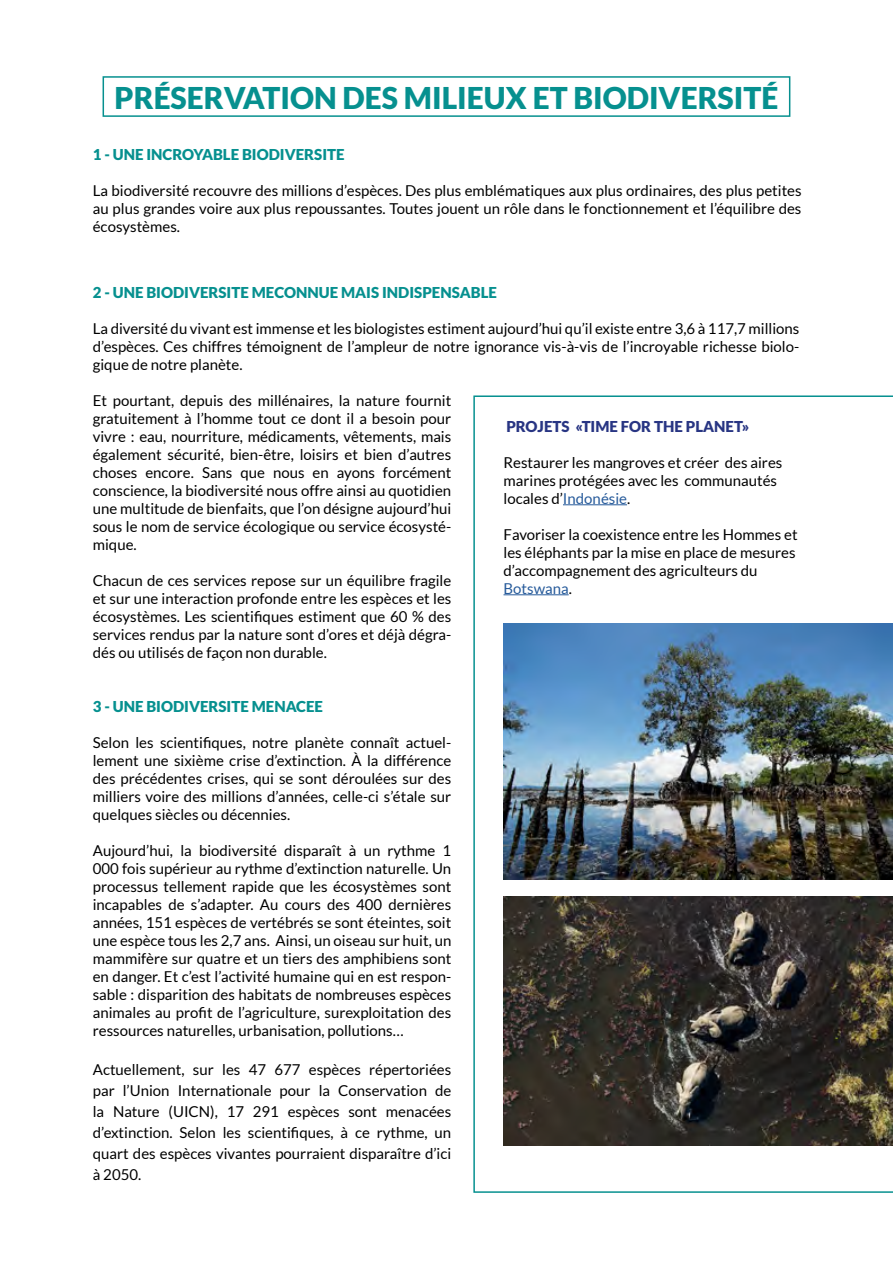
<style>
.page{position:relative;width:893px;height:1263px;background:#fff}
.page>*{position:absolute;margin:0;border:0;box-sizing:border-box;transform-origin:0 0}
.t1{font:900 30px "Lato";color:#06908f}
.t2{font:15px/18px "Lato";color:#000;text-align:justify}
.t3{font:900 15px "Lato";color:#06908f}
.t4{font:900 15px "Lato";color:#283583}
.s1{color:#275b9b}
</style>
<div class="page">
<div style="left:103px;top:76px;width:687px;height:41px;border:2px solid #06908f"></div>
<img style="left:473px;top:395px;width:420px;height:798px">
<h1 class="t1" style="left:115px;top:80px;width:665px">PRÉSERVATION DES MILIEUX ET BIODIVERSITÉ</h1>
<p class="t3" style="left:93px;top:146px;width:253px">1 - UNE INCROYABLE BIODIVERSITE</p>
<p class="t2" style="left:93px;top:181px;width:710px">La biodiversité recouvre des millions d’espèces. Des plus emblématiques aux plus ordinaires, des plus petites au plus grandes voire aux plus repoussantes. Toutes jouent un rôle dans le fonctionnement et l’équilibre des écosystèmes.</p>
<p class="t3" style="left:93px;top:284px;width:406px">2 - UNE BIODIVERSITE MECONNUE MAIS INDISPENSABLE</p>
<p class="t2" style="left:93px;top:319px;width:708px">La diversité du vivant est immense et les biologistes estiment aujourd’hui qu’il existe entre 3,6 à 117,7 millions d’espèces. Ces chiffres témoignent de l’ampleur de notre ignorance vis-à-vis de l’incroyable richesse biolo&shy;gique de notre planète.</p>
<p class="t2" style="left:93px;top:391px;width:360px">Et pourtant, depuis des millénaires, la nature fournit gratuitement à l’homme tout ce dont il a besoin pour vivre : eau, nourriture, médicaments, vêtements, mais également sécurité, bien-être, loisirs et bien d’autres choses encore. Sans que nous en ayons forcément conscience, la biodiversité nous offre ainsi au quotidien une multitude de bienfaits, que l’on désigne aujourd’hui sous le nom de service écologique ou service écosysté&shy;mique.</p>
<p class="t2" style="left:93px;top:571px;width:360px">Chacun de ces services repose sur un équilibre fragile et sur une interaction profonde entre les espèces et les écosystèmes. Les scientifiques estiment que 60 % des services rendus par la nature sont d’ores et déjà dégra&shy;dés ou utilisés de façon non durable.</p>
<p class="t4" style="left:506px;top:417px;width:244px">PROJETS «TIME FOR THE PLANET»</p>
<p class="t2" style="left:503px;top:453px;width:280px;text-align:left">Restaurer les mangroves et créer des aires marines protégées avec les communautés locales d’<span class="s1">Indonésie</span>.</p>
<p class="t2" style="left:503px;top:525px;width:296px;text-align:left">Favoriser la coexistence entre les Hommes et les éléphants par la mise en place de mesures d’accompagnement des agriculteurs du <span class="s1">Botswana</span>.</p>
<p class="t3" style="left:93px;top:698px;width:232px">3 - UNE BIODIVERSITE MENACEE</p>
<p class="t2" style="left:93px;top:733px;width:360px">Selon les scientifiques, notre planète connaît actuel&shy;lement une sixième crise d’extinction. À la différence des précédentes crises, qui se sont déroulées sur des milliers voire des millions d’années, celle-ci s’étale sur quelques siècles ou décennies.</p>
<p class="t2" style="left:93px;top:841px;width:360px">Aujourd’hui, la biodiversité disparaît à un rythme 1<br>000 fois supérieur au rythme d’extinction naturelle. Un processus tellement rapide que les écosystèmes sont incapables de s’adapter. Au cours des 400 dernières années, 151 espèces de vertébrés se sont éteintes, soit une espèce tous les 2,7 ans. Ainsi, un oiseau sur huit, un mammifère sur quatre et un tiers des amphibiens sont en danger. Et c’est l’activité humaine qui en est respon&shy;sable : disparition des habitats de nombreuses espèces animales au profit de l’agriculture, surexploitation des ressources naturelles, urbanisation, pollutions…</p>
<p class="t2" style="left:93px;top:1059px;width:360px;line-height:21px">Actuellement, sur les 47 677 espèces répertoriées par l’Union Internationale pour la Conservation de la Nature (UICN), 17 291 espèces sont menacées d’extinction. Selon les scientifiques, à ce rythme, un quart des espèces vivantes pourraient disparaître d’ici à 2050.</p>
</div>
